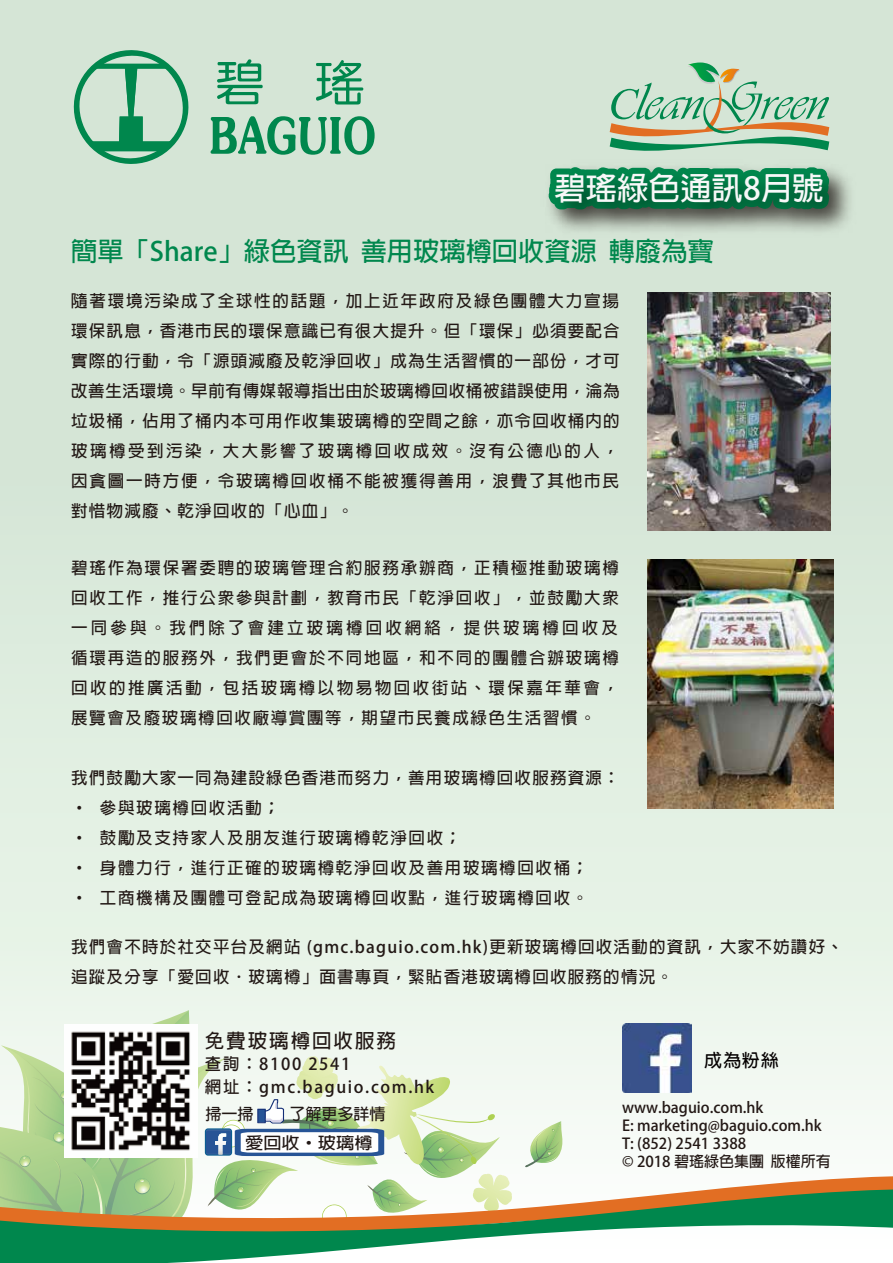
<style>
.page{position:relative;width:893px;height:1263px;background:#fff}
.page>*{position:absolute;margin:0;border:0;box-sizing:border-box;transform-origin:0 0}
.t1{font:700 31.5px "Adobe Fan Heiti Std";color:#f7f8f8}
.t2{font:700 26.25px "Adobe Fan Heiti Std";color:#00874d}
.t3{font:700 19.5px "Adobe Fan Heiti Std";letter-spacing:.1em;color:#221815}
.t4{font:700 18px "Adobe Fan Heiti Std";color:#040000}
.t5{font:700 16.5px/30px "Adobe Fan Heiti Std";letter-spacing:.1em;color:#221815;text-align:justify}
.t6{font:700 16.5px/30px "Adobe Fan Heiti Std";letter-spacing:.075em;color:#221815}
.t7{font:700 16.35px "Adobe Fan Heiti Std";color:#221815;scale:1.11 1}
.t8{font:700 16.05px "Adobe Fan Heiti Std";color:#221815}
.t9{font:700 15px/18px "Adobe Fan Heiti Std";color:#231815}
</style>
<div class="page">
<div style="left:0;top:0;width:893px;height:1263px;background:linear-gradient(to bottom,#cde0cf,#f1f9f1)"></div>
<svg style="left:65px;top:44px;width:132px;height:128px;background:#a4cfb6"></svg>
<svg style="left:211px;top:116px;width:164px;height:39px;background:#75ba98"></svg>
<svg style="left:217px;top:59px;width:46px;height:45px;background:#76bb99"></svg>
<svg style="left:316px;top:60px;width:47px;height:44px;background:#7dbe9d"></svg>
<svg style="left:525px;top:1121px;width:37px;height:27px"></svg>
<svg style="left:514px;top:1148px;width:379px;height:14px"></svg>
<svg style="left:514px;top:1162px;width:379px;height:101px"></svg>
<svg style="left:610px;top:57px;width:219px;height:98px;background:#b5ceb3"></svg>
<img style="left:622px;top:1023px;width:69px;height:69px">
<div style="left:536px;top:155px;width:326px;height:87px;background:#d5e5d6"></div>
<img style="left:542px;top:160px;width:343px;height:82px">
<img style="left:647px;top:560px;width:186px;height:248px">
<img style="left:647px;top:293px;width:184px;height:238px">
<svg style="left:0;top:1010px;width:514px;height:253px"></svg>
<h1 class="t1" style="left:554px;top:170px;width:271px">碧瑤綠色通訊8月號</h1>
<h2 class="t2" style="left:71px;top:236px;width:644px">簡單「Share」綠色資訊 善用玻璃樽回收資源 轉廢為寶</h2>
<p class="t5" style="left:71px;top:286px;width:550px">隨著環境污染成了全球性的話題，加上近年政府及綠色團體大力宣揚環保訊息，香港市民的環保意識已有很大提升。但「環保」必須要配合實際的行動，令「源頭減廢及乾淨回收」成為生活習慣的一部份，才可改善生活環境。早前有傳媒報導指出由於玻璃樽回收桶被錯誤使用，淪為垃圾桶，佔用了桶內本可用作收集玻璃樽的空間之餘，亦令回收桶內的玻璃樽受到污染，大大影響了玻璃樽回收成效。沒有公德心的人，因貪圖一時方便，令玻璃樽回收桶不能被獲得善用，浪費了其他市民對惜物減廢、乾淨回收的「心血」。</p>
<p class="t5" style="left:71px;top:554px;width:549px">碧瑤作為環保署委聘的玻璃管理合約服務承辦商，正積極推動玻璃樽回收工作，推行公眾參與計劃，教育市民「乾淨回收」，並鼓勵大眾一同參與。我們除了會建立玻璃樽回收網絡，提供玻璃樽回收及循環再造的服務外，我們更會於不同地區，和不同的團體合辦玻璃樽回收的推廣活動，包括玻璃樽以物易物回收街站、環保嘉年華會，展覽會及廢玻璃樽回收廠導賞團等，期望市民養成綠色生活習慣。</p>
<p class="t5" style="left:71px;top:763px;width:550px;text-align:left">我們鼓勵大家一同為建設綠色香港而努力，善用玻璃樽回收服務資源：‧ 參與玻璃樽回收活動；<br>‧ 鼓勵及支持家人及朋友進行玻璃樽乾淨回收；<br>‧ 身體力行，進行正確的玻璃樽乾淨回收及善用玻璃樽回收桶；<br>‧ 工商機構及團體可登記成為玻璃樽回收點，進行玻璃樽回收。</p>
<p class="t6" style="left:71px;top:932px;width:773px">我們會不時於社交平台及網站 (gmc.baguio.com.hk)更新玻璃樽回收活動的資訊，大家不妨讚好、追蹤及分享「愛回收．玻璃樽」面書專頁，緊貼香港玻璃樽回收服務的情況。</p>
<p class="t3" style="left:205px;top:1029px;width:193px">免費玻璃樽回收服務</p>
<p class="t5" style="left:205px;top:1053px;width:231px;line-height:22.5px">查詢：8100 2541<br>網址：gmc.baguio.com.hk</p>
<p class="t8" style="left:205px;top:1104px;width:50px">掃一掃</p>
<p class="t8" style="left:289px;top:1104px;width:98px">了解更多詳情</p>
<p class="t7" style="left:245px;top:1133px;width:116px">愛回收‧玻璃樽</p>
<p class="t4" style="left:704px;top:1050px;width:76px">成為粉絲</p>
<p class="t9" style="left:622px;top:1099px;width:210px">www.baguio.com.hk<br>E: marketing@baguio.com.hk<br>T: (852) 2541 3388<br>© 2018 碧瑤綠色集團 版權所有</p>
</div>
